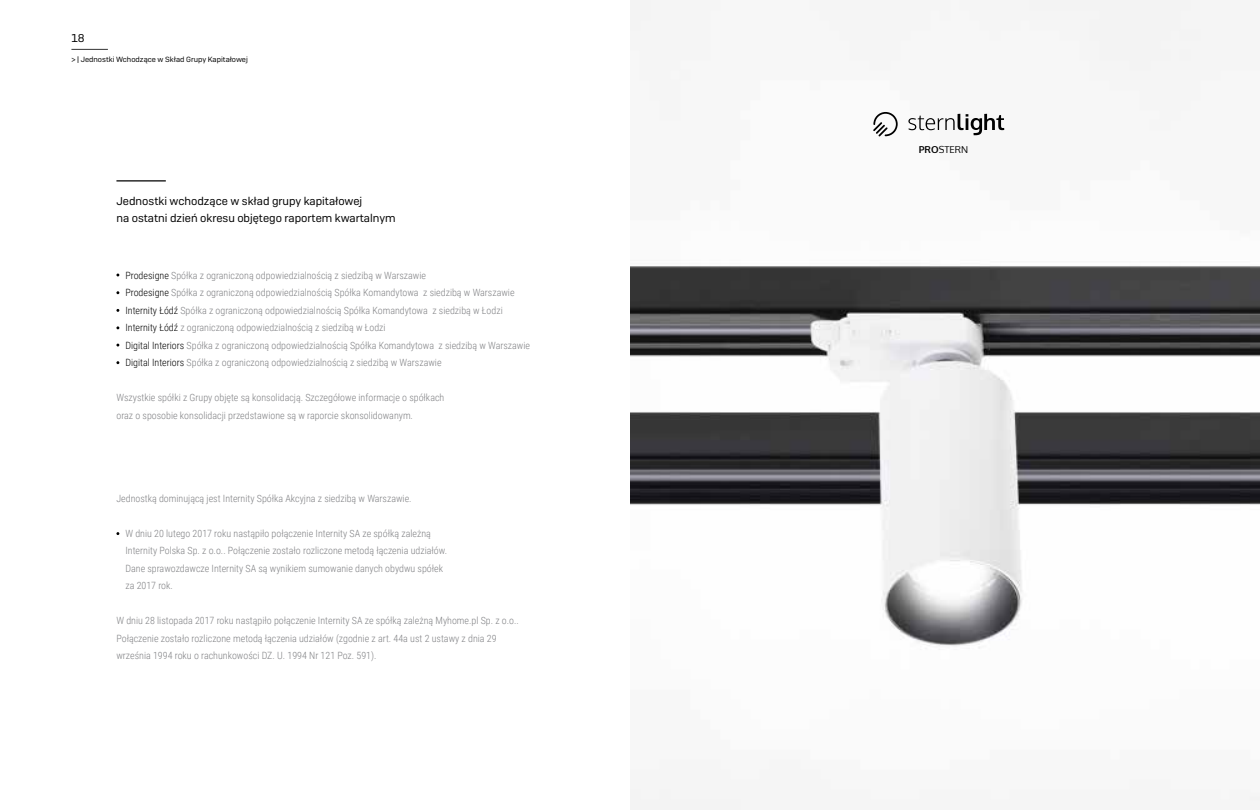
<style>
.page{position:relative;width:1260px;height:810px;background:#fff}
.page>*{position:absolute;margin:0;border:0;box-sizing:border-box;transform-origin:0 0}
.t1{font:11.25px/17.5px "Camber";color:#000}
.t2{font:300 10px/17.5px "Roboto Condensed";color:#808184}
.t3{font:9.5px "Oxygen";color:#000}
.t4{font:7.5px "Camber";color:#000}
.s1{color:#000}
.s2{font-weight:700}
</style>
<div class="page">
<hr style="left:71px;top:49px;width:37px;height:1px;background:#333">
<hr style="left:116px;top:180px;width:50px;height:2px;background:#000">
<img style="left:630px;top:0;width:630px;height:810px">
<svg style="left:873px;top:112px;width:25px;height:24px"></svg>
<svg style="left:908px;top:114px;width:96px;height:21px"></svg>
<p class="t1" style="left:71px;top:29px;width:15px">18</p>
<p class="t4" style="left:71px;top:55px;width:178px">&gt; | Jednostki Wchodzące w Skład Grupy Kapitałowej</p>
<p class="t1" style="left:116px;top:192px;width:281px">Jednostki wchodzące w skład grupy kapitałowej<br>na ostatni dzień okresu objętego raportem kwartalnym</p>
<p class="t2" style="left:125px;top:266px;width:406px"><span class="s1">Prodesigne</span> Spółka z ograniczoną odpowiedzialnością z siedzibą w Warszawie<br><span class="s1">Prodesigne</span> Spółka z ograniczoną odpowiedzialnością Spółka Komandytowa z siedzibą w Warszawie <span class="s1">Internity Łódź</span> Spółka z ograniczoną odpowiedzialnością Spółka Komandytowa z siedzibą w Łodzi <span class="s1">Internity Łódź</span> z ograniczoną odpowiedzialnością z siedzibą w Łodzi<br><span class="s1">Digital Interiors</span> Spółka z ograniczoną odpowiedzialnością Spółka Komandytowa z siedzibą w Warszawie <span class="s1">Digital Interiors</span> Spółka z ograniczoną odpowiedzialnością z siedzibą w Warszawie</p>
<p class="t2" style="left:116px;top:388px;width:329px">Wszystkie spółki z Grupy objęte są konsolidacją. Szczegółowe informacje o spółkach oraz o sposobie konsolidacji przedstawione są w raporcie skonsolidowanym.</p>
<p class="t2" style="left:116px;top:489px;width:297px">Jednostką dominującą jest Internity Spółka Akcyjna z siedzibą w Warszawie.</p>
<p class="t2" style="left:125px;top:524px;width:323px">W dniu 20 lutego 2017 roku nastąpiło połączenie Internity SA ze spółką zależną Internity Polska Sp. z o.o.. Połączenie zostało rozliczone metodą łączenia udziałów.<br>Dane sprawozdawcze Internity SA są wynikiem sumowanie danych obydwu spółek za 2017 rok.</p>
<p class="t2" style="left:116px;top:612px;width:404px">W dniu 28 listopada 2017 roku nastąpiło połączenie Internity SA ze spółką zależną Myhome.pl Sp. z o.o..<br>Połączenie zostało rozliczone metodą łączenia udziałów (zgodnie z art. 44a ust 2 ustawy z dnia 29 września 1994 roku o rachunkowości DZ. U. 1994 Nr 121 Poz. 591).</p>
<p class="t3" style="left:919px;top:143px;width:51px"><span class="s2">PRO</span>STERN</p>
</div>
